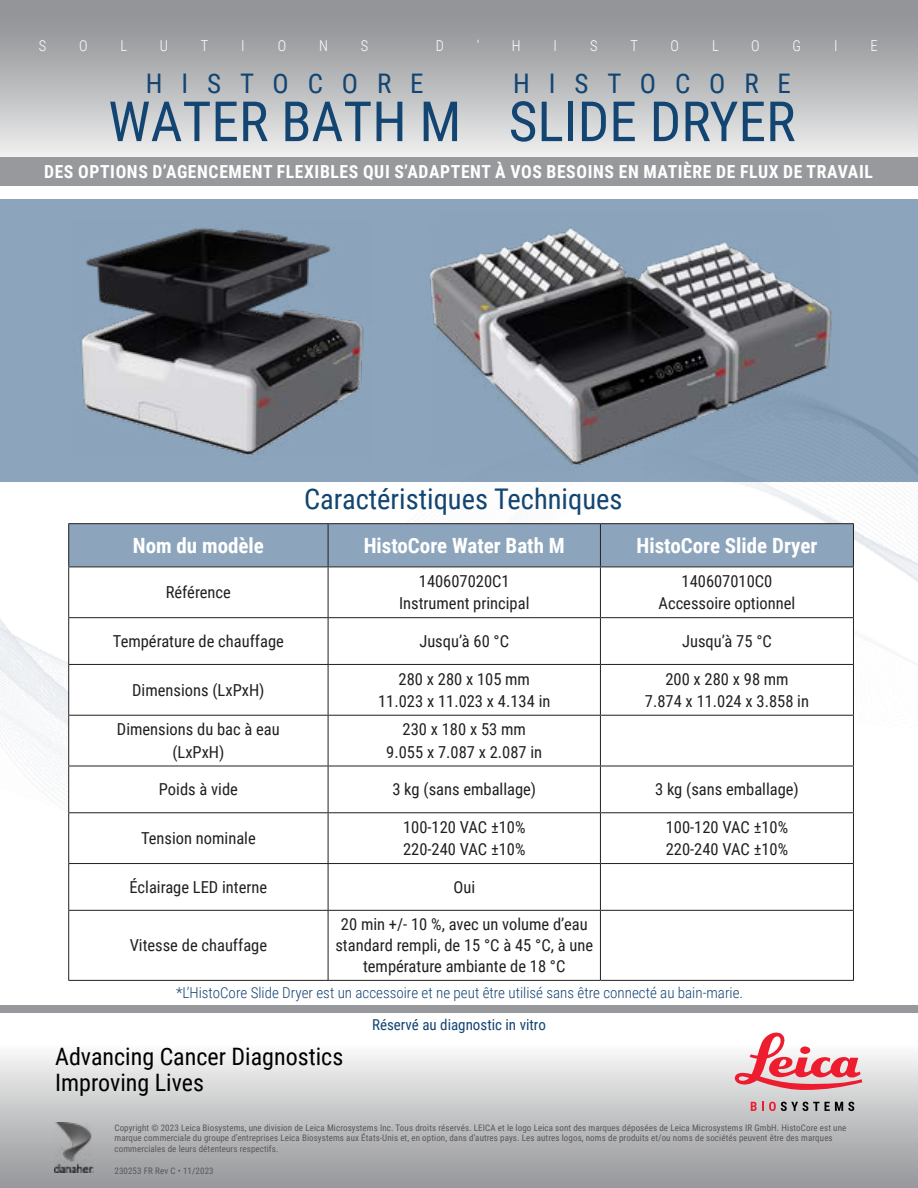
<style>
.page{position:relative;width:918px;height:1188px;background:#fff}
.page>*{position:absolute;margin:0;border:0;box-sizing:border-box;transform-origin:0 0}
.t1{font:55.5px "Roboto Condensed";color:#134572}
.t2{font:28.5px "Roboto Condensed";color:#134572}
.t3{font:27px "Roboto Condensed";letter-spacing:.7em;color:#134572}
.t4{font:24px/25.5px "Roboto Condensed";color:#000}
.t5{font:700 21px "Roboto Condensed";color:#fff}
.t6{font:700 18px "Roboto Condensed";letter-spacing:.035em;color:#fff}
.t7{font:16.5px/22.4px "Roboto Condensed";color:#231f20;text-align:center}
.t8{font:300 15px "Roboto Condensed";color:#134471}
.t9{font:15px "Roboto Condensed";color:#134471}
.t10{font:300 15px "Roboto Condensed";color:#fff;scale:.96 1}
.t11{font:9px/10.8px "Roboto Condensed";letter-spacing:.01em;color:#58585b}
</style>
<div class="page">
<img style="left:0;top:482px;width:918px;height:328px">
<div style="left:0;top:1042px;width:918px;height:146px;background:linear-gradient(to bottom,#fafafa,#939497)"></div>
<div style="left:0;top:0;width:918px;height:167px;background:linear-gradient(to bottom,#86898c,#f2f2f2)"></div>
<svg style="left:735px;top:1033px;width:127px;height:57px"></svg>
<svg style="left:751px;top:1102px;width:103px;height:9px"></svg>
<div style="left:0;top:158px;width:918px;height:28px;background:#97999c"></div>
<div style="left:0;top:1005px;width:918px;height:8px;background:#97999c"></div>
<img style="left:55px;top:1122px;width:38px;height:50px">
<div style="left:0;top:199px;width:918px;height:283px;background:#8ca5bc"></div>
<img style="left:430px;top:227px;width:411px;height:238px">
<div style="left:69px;top:524px;width:784px;height:43px;background:#8ca5bc"></div>
<svg style="left:69px;top:568px;width:784px;height:412px"></svg>
<hr style="left:68px;top:523px;width:260px;height:1px;background:#231f20">
<hr style="left:328px;top:523px;width:272px;height:1px;background:#231f20">
<hr style="left:600px;top:523px;width:254px;height:1px;background:#231f20">
<hr style="left:68px;top:567px;width:260px;height:1px;background:#231f20">
<hr style="left:328px;top:567px;width:272px;height:1px;background:#231f20">
<hr style="left:600px;top:567px;width:254px;height:1px;background:#231f20">
<hr style="left:68px;top:617px;width:260px;height:1px;background:#231f20">
<hr style="left:328px;top:617px;width:272px;height:1px;background:#231f20">
<hr style="left:600px;top:617px;width:254px;height:1px;background:#231f20">
<hr style="left:68px;top:664px;width:260px;height:1px;background:#231f20">
<hr style="left:328px;top:664px;width:272px;height:1px;background:#231f20">
<hr style="left:600px;top:664px;width:254px;height:1px;background:#231f20">
<hr style="left:68px;top:715px;width:260px;height:1px;background:#231f20">
<hr style="left:328px;top:715px;width:272px;height:1px;background:#231f20">
<hr style="left:600px;top:715px;width:254px;height:1px;background:#231f20">
<hr style="left:68px;top:766px;width:260px;height:1px;background:#231f20">
<hr style="left:328px;top:766px;width:272px;height:1px;background:#231f20">
<hr style="left:600px;top:766px;width:254px;height:1px;background:#231f20">
<hr style="left:68px;top:812px;width:260px;height:1px;background:#231f20">
<hr style="left:328px;top:812px;width:272px;height:1px;background:#231f20">
<hr style="left:600px;top:812px;width:254px;height:1px;background:#231f20">
<hr style="left:68px;top:863px;width:260px;height:1px;background:#231f20">
<hr style="left:328px;top:863px;width:272px;height:1px;background:#231f20">
<hr style="left:600px;top:863px;width:254px;height:1px;background:#231f20">
<hr style="left:68px;top:910px;width:260px;height:1px;background:#231f20">
<hr style="left:328px;top:910px;width:272px;height:1px;background:#231f20">
<hr style="left:600px;top:910px;width:254px;height:1px;background:#231f20">
<hr style="left:68px;top:980px;width:260px;height:1px;background:#231f20">
<hr style="left:328px;top:980px;width:272px;height:1px;background:#231f20">
<hr style="left:600px;top:980px;width:254px;height:1px;background:#231f20">
<hr style="left:68px;top:524px;width:1px;height:43px;background:#231f20">
<hr style="left:68px;top:567px;width:1px;height:50px;background:#231f20">
<hr style="left:68px;top:618px;width:1px;height:46px;background:#231f20">
<hr style="left:68px;top:665px;width:1px;height:50px;background:#231f20">
<hr style="left:68px;top:716px;width:1px;height:50px;background:#231f20">
<hr style="left:68px;top:766px;width:1px;height:46px;background:#231f20">
<hr style="left:68px;top:813px;width:1px;height:50px;background:#231f20">
<hr style="left:68px;top:864px;width:1px;height:46px;background:#231f20">
<hr style="left:68px;top:911px;width:1px;height:69px;background:#231f20">
<hr style="left:328px;top:524px;width:1px;height:43px;background:#231f20">
<hr style="left:600px;top:524px;width:1px;height:43px;background:#231f20">
<hr style="left:853px;top:524px;width:1px;height:43px;background:#231f20">
<hr style="left:328px;top:567px;width:1px;height:50px;background:#231f20">
<hr style="left:600px;top:567px;width:1px;height:50px;background:#231f20">
<hr style="left:853px;top:567px;width:1px;height:50px;background:#231f20">
<hr style="left:328px;top:618px;width:1px;height:46px;background:#231f20">
<hr style="left:600px;top:618px;width:1px;height:46px;background:#231f20">
<hr style="left:853px;top:618px;width:1px;height:46px;background:#231f20">
<hr style="left:328px;top:665px;width:1px;height:50px;background:#231f20">
<hr style="left:600px;top:665px;width:1px;height:50px;background:#231f20">
<hr style="left:853px;top:665px;width:1px;height:50px;background:#231f20">
<hr style="left:328px;top:716px;width:1px;height:50px;background:#231f20">
<hr style="left:600px;top:716px;width:1px;height:50px;background:#231f20">
<hr style="left:853px;top:716px;width:1px;height:50px;background:#231f20">
<hr style="left:328px;top:766px;width:1px;height:46px;background:#231f20">
<hr style="left:600px;top:766px;width:1px;height:46px;background:#231f20">
<hr style="left:853px;top:766px;width:1px;height:46px;background:#231f20">
<hr style="left:328px;top:813px;width:1px;height:50px;background:#231f20">
<hr style="left:600px;top:813px;width:1px;height:50px;background:#231f20">
<hr style="left:853px;top:813px;width:1px;height:50px;background:#231f20">
<hr style="left:328px;top:864px;width:1px;height:46px;background:#231f20">
<hr style="left:600px;top:864px;width:1px;height:46px;background:#231f20">
<hr style="left:853px;top:864px;width:1px;height:46px;background:#231f20">
<hr style="left:328px;top:911px;width:1px;height:69px;background:#231f20">
<hr style="left:600px;top:911px;width:1px;height:69px;background:#231f20">
<hr style="left:853px;top:911px;width:1px;height:69px;background:#231f20">
<img style="left:80px;top:228px;width:284px;height:227px">
<p class="t10" style="left:39px;top:36px;width:9px">S</p>
<p class="t10" style="left:79px;top:36px;width:10px">O</p>
<p class="t10" style="left:121px;top:36px;width:8px">L</p>
<p class="t10" style="left:160px;top:36px;width:10px">U</p>
<p class="t10" style="left:201px;top:36px;width:9px">T</p>
<p class="t10" style="left:241px;top:36px;width:5px">I</p>
<p class="t10" style="left:278px;top:36px;width:10px">O</p>
<p class="t10" style="left:319px;top:36px;width:11px">N</p>
<p class="t10" style="left:361px;top:36px;width:9px">S</p>
<p class="t10" style="left:436px;top:36px;width:10px">D</p>
<p class="t10" style="left:477px;top:36px;width:4px">’</p>
<p class="t10" style="left:512px;top:36px;width:11px">H</p>
<p class="t10" style="left:554px;top:36px;width:5px">I</p>
<p class="t10" style="left:590px;top:36px;width:9px">S</p>
<p class="t10" style="left:630px;top:36px;width:9px">T</p>
<p class="t10" style="left:671px;top:36px;width:10px">O</p>
<p class="t10" style="left:712px;top:36px;width:8px">L</p>
<p class="t10" style="left:751px;top:36px;width:10px">O</p>
<p class="t10" style="left:793px;top:36px;width:10px">G</p>
<p class="t10" style="left:834px;top:36px;width:5px">I</p>
<p class="t10" style="left:870px;top:36px;width:9px">E</p>
<h3 class="t3" style="left:146px;top:65px;width:279px">HISTOCORE</h3>
<h3 class="t3" style="left:513px;top:65px;width:279px">HISTOCORE</h3>
<h1 class="t1" style="left:509px;top:83px;width:288px">SLIDE DRYER</h1>
<h1 class="t1" style="left:108px;top:83px;width:355px">WATER BATH M</h1>
<p class="t6" style="left:44px;top:159px;width:830px">DES OPTIONS D’AGENCEMENT FLEXIBLES QUI S’ADAPTENT À VOS BESOINS EN MATIÈRE DE FLUX DE TRAVAIL</p>
<h2 class="t2" style="left:304px;top:478px;width:320px">Caractéristiques Techniques</h2>
<p class="t5" style="left:133px;top:531px;width:133px">Nom du modèle</p>
<p class="t5" style="left:364px;top:531px;width:203px">HistoCore Water Bath M</p>
<p class="t5" style="left:637px;top:531px;width:182px">HistoCore Slide Dryer</p>
<p class="t7" style="left:166px;top:581px;width:67px">Référence</p>
<p class="t7" style="left:399px;top:569px;width:132px">140607020C1<br>Instrument principal</p>
<p class="t7" style="left:659px;top:569px;width:138px">140607010C0<br>Accessoire optionnel</p>
<p class="t7" style="left:113px;top:629px;width:172px">Température de chauffage</p>
<p class="t7" style="left:419px;top:629px;width:91px">Jusqu’à 60 °C</p>
<p class="t7" style="left:682px;top:629px;width:91px">Jusqu’à 75 °C</p>
<p class="t7" style="left:132px;top:678px;width:134px">Dimensions (LxPxH)</p>
<p class="t7" style="left:378px;top:667px;width:174px">280 x 280 x 105 mm<br>11.023 x 11.023 x 4.134 in</p>
<p class="t7" style="left:645px;top:667px;width:166px">200 x 280 x 98 mm<br>7.874 x 11.024 x 3.858 in</p>
<p class="t7" style="left:117px;top:718px;width:164px">Dimensions du bac à eau (LxPxH)</p>
<p class="t7" style="left:386px;top:718px;width:157px">230 x 180 x 53 mm<br>9.055 x 7.087 x 2.087 in</p>
<p class="t7" style="left:159px;top:778px;width:81px">Poids à vide</p>
<p class="t7" style="left:392px;top:778px;width:145px">3 kg (sans emballage)</p>
<p class="t7" style="left:655px;top:778px;width:145px">3 kg (sans emballage)</p>
<p class="t7" style="left:141px;top:826px;width:116px">Tension nominale</p>
<p class="t7" style="left:403px;top:815px;width:124px;text-align:left">100-120 VAC ±10%<br>220-240 VAC ±10%</p>
<p class="t7" style="left:666px;top:815px;width:124px;text-align:left">100-120 VAC ±10%<br>220-240 VAC ±10%</p>
<p class="t7" style="left:130px;top:875px;width:139px">Éclairage LED interne</p>
<p class="t7" style="left:453px;top:875px;width:23px">Oui</p>
<p class="t7" style="left:130px;top:934px;width:139px">Vitesse de chauffage</p>
<p class="t7" style="left:335px;top:914px;width:259px;line-height:20.7px">20 min +/- 10 %, avec un volume d’eau standard rempli, de 15 °C à 45 °C, à une température ambiante de 18 °C</p>
<p class="t8" style="left:176px;top:982px;width:569px">*L’HistoCore Slide Dryer est un accessoire et ne peut être utilisé sans être connecté au bain-marie.</p>
<p class="t9" style="left:372px;top:1014px;width:175px">Réservé au diagnostic in vitro</p>
<h3 class="t4" style="left:55px;top:1043px;width:290px">Advancing Cancer Diagnostics<br>Improving Lives</h3>
<p class="t11" style="left:114px;top:1122px;width:733px">Copyright © 2023 Leica Biosystems, une division de Leica Microsystems Inc. Tous droits réservés. LEICA et le logo Leica sont des marques déposées de Leica Microsystems IR GmbH. HistoCore est une marque commerciale du groupe d’entreprises Leica Biosystems aux États-Unis et, en option, dans d’autres pays. Les autres logos, noms de produits et/ou noms de sociétés peuvent être des marques commerciales de leurs détenteurs respectifs.</p>
<p class="t11" style="left:114px;top:1165px;width:101px">230253 FR Rev C • 11/2023</p>
</div>
